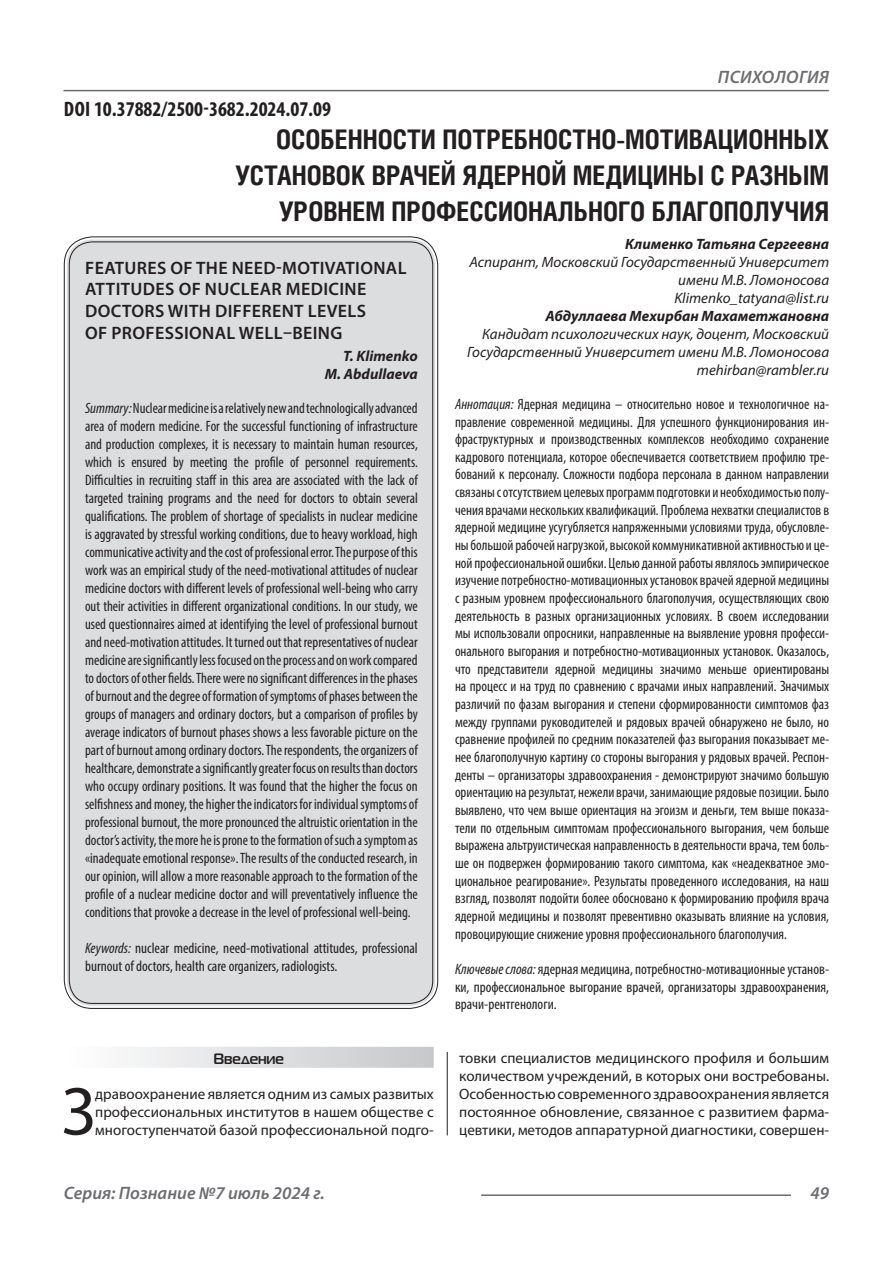
<style>
.page{position:relative;width:893px;height:1263px;background:#fff}
.page>*{position:absolute;margin:0;border:0;box-sizing:border-box;transform-origin:0 0}
.Статья_текст_первый{font:68.4px "Myriad Pro";color:#231f20}
.Статья_название{font:700 27px/36px "Helios Cond C";color:#231f20;text-align:right}
.ДОИ{font:700 condensed 21px "Myriad Pro";color:#231f20}
.Статья_название_англ{font:600 18px/21.6px "Myriad Pro";letter-spacing:.02em;color:#231f20}
.t1{font:italic 600 18px "Myriad Pro";color:#6c6d70}
.t2{font:italic 600 18px "Myriad Pro";letter-spacing:.02em;color:#6c6d70}
.Статья_аннотация_тек{font:condensed 15px/17.7px "Myriad Pro";color:#231f20;text-align:justify}
.Статья_аннотация_анг{font:condensed 15px/18px "Myriad Pro";color:#231f20;text-align:justify}
.Статья_текст_первый-2{font:15px/18px "Myriad Pro";color:#231f20;text-align:justify}
.Статья_автор_инфо{font:italic 15px/18px "Myriad Pro";color:#231f20;text-align:right}
.Статья_автор_фио_рус{font:italic 700 15px "Myriad Pro";color:#231f20}
.Статья_автор_англ{font:italic 700 15px "Myriad Pro";color:#231f20}
.Статья_подзаголовок{font:700 15px "Magistral C";color:#231f20}
.s1{font-style:italic}
</style>
<div class="page">
<hr style="left:447px;top:128px;width:1px;height:1007px;background:#231f20">
<hr style="left:63px;top:90px;width:766px;height:1px;background:#6c6d70">
<hr style="left:481px;top:1194px;width:310px;height:2px;background:#6c6d70">
<div style="left:440px;top:124px;width:12px;height:927px;background:#fff"></div>
<div style="left:67px;top:239px;width:368px;height:767px;background:#dcdddf;border-radius:26px"></div>
<div style="left:64px;top:1047px;width:370px;height:21px;background:linear-gradient(to right,#fefeff,#c6c8ca)"></div>
<p class="ДОИ" style="left:64px;top:96px;width:269px">DOI 10.37882/2500-3682.2024.07.09</p>
<p class="t2" style="left:718px;top:66px;width:113px">ПСИХОЛОГИЯ</p>
<p class="Статья_название" style="left:235px;top:121px;width:595px">ОСОБЕННОСТИ ПОТРЕБНОСТНО-МОТИВАЦИОННЫХ<br>УСТАНОВОК ВРАЧЕЙ ЯДЕРНОЙ МЕДИЦИНЫ C РАЗНЫМ<br>УРОВНЕМ ПРОФЕССИОНАЛЬНОГО БЛАГОПОЛУЧИЯ</p>
<p class="Статья_автор_фио_рус" style="left:625px;top:235px;width:205px">Клименко Татьяна Сергеевна</p>
<p class="Статья_автор_инфо" style="left:470px;top:253px;width:361px">Аспирант, Московский Государственный Университет имени М.В. Ломоносова</p>
<p class="Статья_автор_инфо" style="left:674px;top:289px;width:156px">Klimenko_tatyana@list.ru</p>
<p class="Статья_автор_фио_рус" style="left:545px;top:307px;width:285px">Абдуллаева Мехирбан Махаметжановна</p>
<p class="Статья_автор_инфо" style="left:467px;top:325px;width:363px">Кандидат психологических наук, доцент, Московский<br>Государственный Университет имени М.В. Ломоносова</p>
<p class="Статья_автор_инфо" style="left:697px;top:361px;width:134px">mehirban@rambler.ru</p>
<p class="Статья_аннотация_тек" style="left:455px;top:395px;width:376px"><span class="s1">Аннотация:</span> Ядерная медицина – относительно новое и технологичное на&shy;правление современной медицины. Для успешного функционирования ин&shy;фраструктурных и производственных комплексов необходимо сохранение кадрового потенциала, которое обеспечивается соответствием профилю тре&shy;бований к персоналу. Сложности подбора персонала в данном направлении связаны с отсутствием целевых программ подготовки и необходимостью полу&shy;чения врачами нескольких квалификаций. Проблема нехватки специалистов в ядерной медицине усугубляется напряженными условиями труда, обусловле&shy;ны большой рабочей нагрузкой, высокой коммуникативной активностью и це&shy;ной профессиональной ошибки. Целью данной работы являлось эмпирическое изучение потребностно-мотивационных установок врачей ядерной медицины c разным уровнем профессионального благополучия, осуществляющих свою деятельность в разных организационных условиях. В своем исследовании мы использовали опросники, направленные на выявление уровня професси&shy;онального выгорания и потребностно-мотивационных установок. Оказалось, что представители ядерной медицины значимо меньше ориентированы на процесс и на труд по сравнению с врачами иных направлений. Значимых различий по фазам выгорания и степени сформированности симптомов фаз между группами руководителей и рядовых врачей обнаружено не было, но сравнение профилей по средним показателей фаз выгорания показывает ме&shy;нее благополучную картину со стороны выгорания у рядовых врачей. Респон&shy;денты – организаторы здравоохранения - демонстрируют значимо большую ориентацию на результат, нежели врачи, занимающие рядовые позиции. Было выявлено, что чем выше ориентация на эгоизм и деньги, тем выше показа&shy;тели по отдельным симптомам профессионального выгорания, чем больше выражена альтруистическая направленность в деятельности врача, тем боль&shy;ше он подвержен формированию такого симптома, как «неадекватное эмо&shy;циональное реагирование». Результаты проведенного исследования, на наш взгляд, позволят подойти более обосновано к формированию профиля врача ядерной медицины и позволят превентивно оказывать влияние на условия, провоцирующие снижение уровня профессионального благополучия.</p>
<p class="Статья_аннотация_тек" style="left:455px;top:960px;width:376px"><span class="s1">Ключевые слова:</span> ядерная медицина, потребностно-мотивационные установ&shy;ки, профессиональное выгорание врачей, организаторы здравоохранения, врачи-рентгенологи.</p>
<p class="Статья_название_англ" style="left:85px;top:256px;width:323px">FEATURES OF THE NEED-MOTIVATIONAL<br>ATTITUDES OF NUCLEAR MEDICINE<br>DOCTORS WITH DIFFERENT LEVELS</p>
<p class="Статья_название_англ" style="left:85px;top:321px;width:259px">OF PROFESSIONAL WELL–BEING</p>
<p class="Статья_автор_англ" style="left:343px;top:346px;width:76px">T. Klimenko</p>
<p class="Статья_автор_англ" style="left:325px;top:364px;width:94px">M. Abdullaeva</p>
<p class="Статья_аннотация_анг" style="left:85px;top:399px;width:334px"><span class="s1">Summary:</span>Nuclear medicine is a relatively new and technologically advanced area of modern medicine. For the successful functioning of infrastructure and production complexes, it is necessary to maintain human resources, which is ensured by meeting the profile of personnel requirements.<br>Difficulties in recruiting staff in this area are associated with the lack of targeted training programs and the need for doctors to obtain several qualifications. The problem of shortage of specialists in nuclear medicine is aggravated by stressful working conditions, due to heavy workload, high communicative activity and the cost of professional error. The purpose of this work was an empirical study of the need-motivational attitudes of nuclear medicine doctors with different levels of professional well-being who carry out their activities in different organizational conditions. In our study, we used questionnaires aimed at identifying the level of professional burnout and need-motivation attitudes. It turned out that representatives of nuclear medicine are significantly less focused on the process and on work compared to doctors of other fields. There were no significant differences in the phases of burnout and the degree of formation of symptoms of phases between the groups of managers and ordinary doctors, but a comparison of profiles by average indicators of burnout phases shows a less favorable picture on the part of burnout among ordinary doctors. The respondents, the organizers of healthcare, demonstrate a significantly greater focus on results than doctors who occupy ordinary positions. It was found that the higher the focus on selfishness and money, the higher the indicators for individual symptoms of professional burnout, the more pronounced the altruistic orientation in the doctor’s activity, the more he is prone to the formation of such a symptom as «inadequate emotional response». The results of the conducted research, in our opinion, will allow a more reasonable approach to the formation of the profile of a nuclear medicine doctor and will preventatively influence the conditions that provoke a decrease in the level of professional well-being.</p>
<p class="Статья_аннотация_анг" style="left:85px;top:939px;width:334px"><span class="s1">Keywords:</span> nuclear medicine, need-motivational attitudes, professional burnout of doctors, health care organizers, radiologists.</p>
<p class="Статья_подзаголовок" style="left:213px;top:1049px;width:72px">Введение</p>
<p class="Статья_текст_первый" style="left:62px;top:1069px;width:35px">З</p>
<p class="Статья_текст_первый-2" style="left:95px;top:1084px;width:340px">дравоохранение является одним из самых развитых профессиональных институтов в нашем обществе с многоступенчатой базой профессиональной подго-</p>
<p class="Статья_текст_первый-2" style="left:459px;top:1048px;width:371px">товки специалистов медицинского профиля и большим количеством учреждений, в которых они востребованы.<br>Особенностью современного здравоохранения является постоянное обновление, связанное с развитием фарма&shy;цевтики, методов аппаратурной диагностики, совершен-</p>
<p class="t1" style="left:64px;top:1182px;width:263px">Серия: Познание №7 июль 2024 г.</p>
<p class="t1" style="left:810px;top:1182px;width:20px">49</p>
</div>
